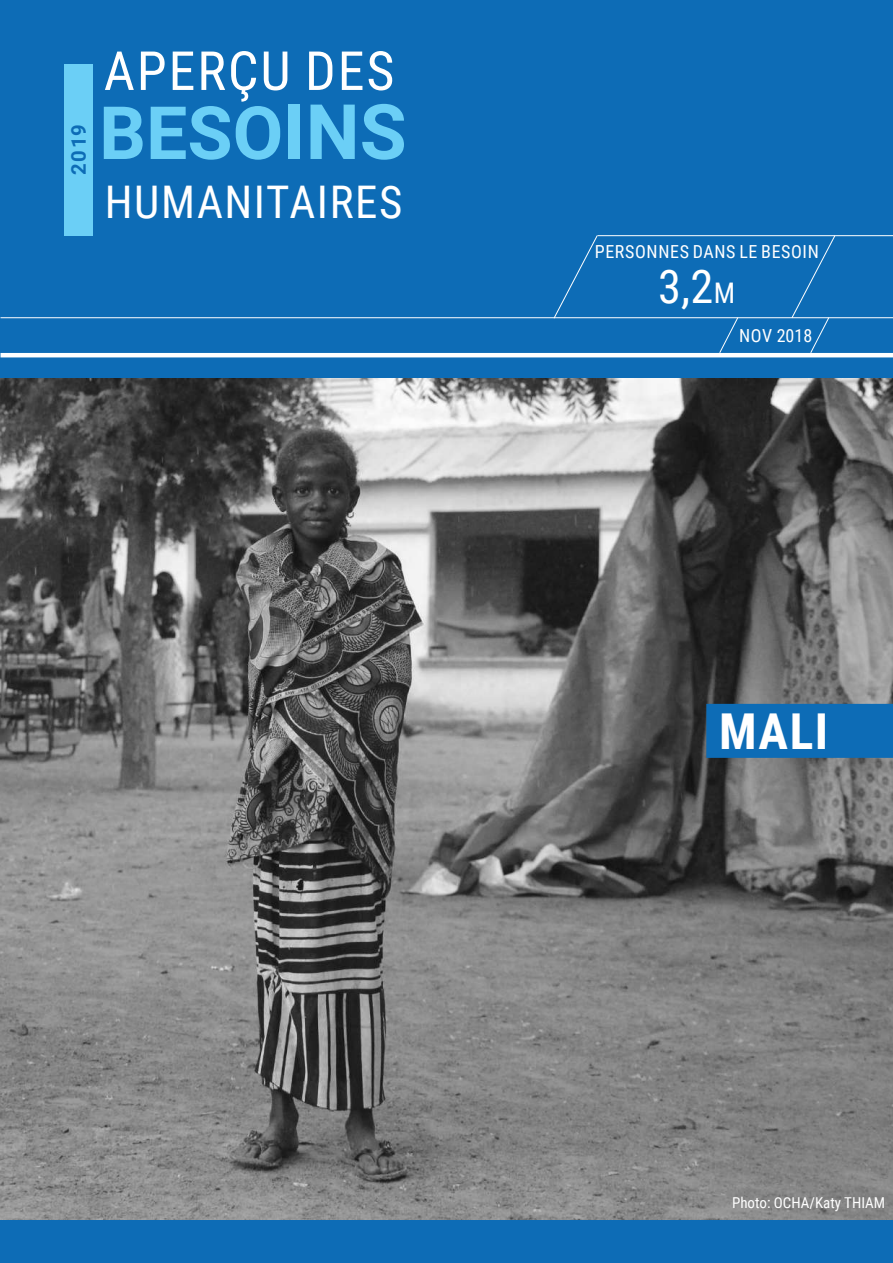
<style>
.page{position:relative;width:893px;height:1263px;background:#0d6cb6}
.page>*{position:absolute;margin:0;border:0;box-sizing:border-box;transform-origin:0 0}
.t1{font:700 73.5px "Roboto";color:#6bcff6}
.t2{font:54px "Roboto Condensed";letter-spacing:.035em;color:#fff}
.t3{font:700 49.5px "Roboto Condensed";color:#fff}
.t4{font:46.5px "Roboto Condensed";color:#fff}
.t5{font:45px "Roboto Condensed";letter-spacing:.035em;color:#fff}
.t6{font:700 20.25px "Roboto";color:#0d6cb6}
.t7{font:18px "Roboto Condensed";letter-spacing:.035em;color:#fff}
.t8{font:15px "Roboto Condensed";color:#fff}
.s1{font-size:76.5px}
.s2{font-size:28.35px}
</style>
<div class="page">
<img style="left:0;top:378px;width:893px;height:842px">
<div style="left:706px;top:704px;width:187px;height:54px;background:#0d6cb6"></div>
<hr style="left:1px;top:353px;width:892px;height:4px;background:#fff">
<svg style="left:719px;top:318px;width:20px;height:35px"></svg>
<hr style="left:1px;top:317px;width:892px;height:1px;background:#fff">
<div style="left:64px;top:64px;width:28px;height:171px;background:#6bcff6"></div>
<svg style="left:553px;top:235px;width:45px;height:84px"></svg>
<svg style="left:791px;top:236px;width:45px;height:117px"></svg>
<hr style="left:598px;top:235px;width:295px;height:1px;background:#fff">
<p class="t6" style="left:64px;top:175px;width:52px;rotate:-90deg">2019</p>
<h2 class="t2" style="left:104px;top:33px;width:292px">APERÇU DES</h2>
<h1 class="t1" style="left:99px;top:81px;width:309px">BESO<span class="s1">INS</span></h1>
<h3 class="t5" style="left:105px;top:171px;width:299px">HUMANITAIRES</h3>
<p class="t7" style="left:595px;top:239px;width:226px">PERSONNES DANS LE BESOIN</p>
<h3 class="t4" style="left:658px;top:254px;width:78px">3,2<span class="s2">M</span></h3>
<p class="t7" style="left:739px;top:322px;width:75px">NOV 2018</p>
<h3 class="t3" style="left:719px;top:697px;width:111px">MALI</h3>
<p class="t8" style="left:732px;top:1192px;width:155px">Photo: OCHA/Katy THIAM</p>
</div>
